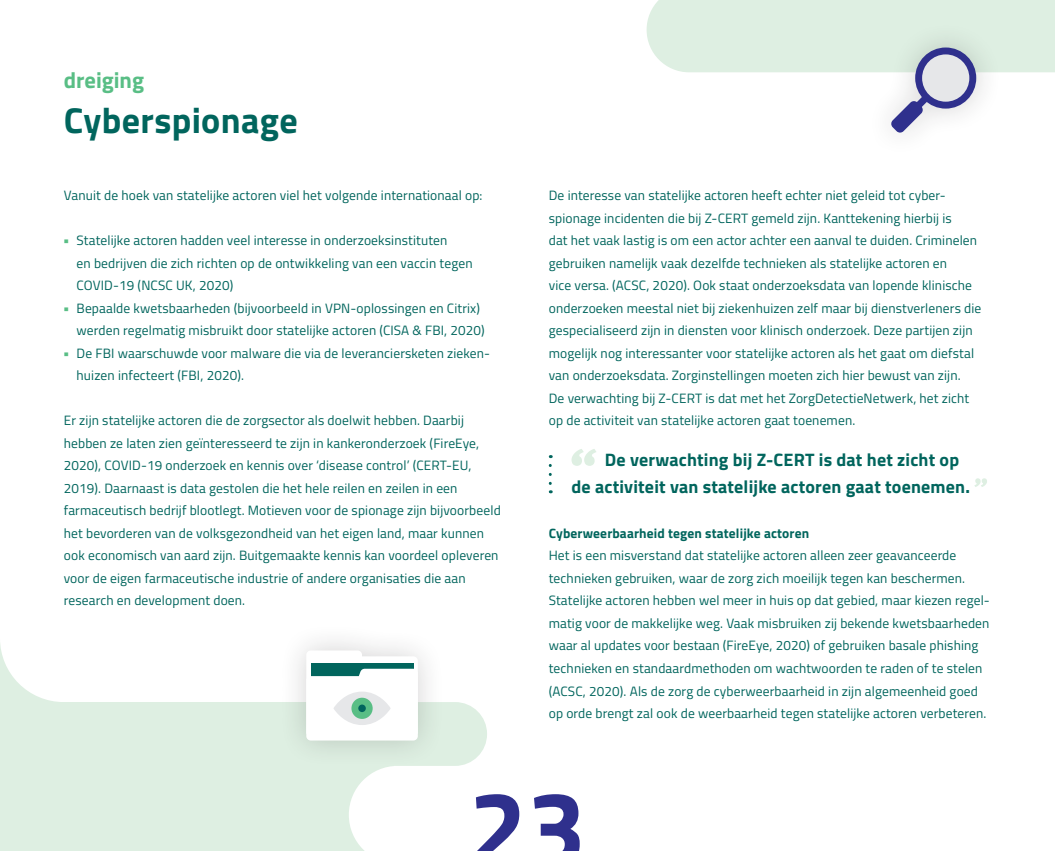
<style>
.page{position:relative;width:1055px;height:851px;background:#fff}
.page>*{position:absolute;margin:0;border:0;box-sizing:border-box;transform-origin:0 0}
.t1{font:700 105px "Titillium Web";color:#2f308d}
.t2{font:700 36px "Titillium Web";letter-spacing:.01em;color:#01655d}
.t3{font:700 22.5px "Titillium Web";color:#59be85}
.t4{font:700 18px/27px "Titillium Web";letter-spacing:.01em;color:#01655d}
.t5{font:13.5px/22.5px "Titillium Web";letter-spacing:.01em;color:#01655d}
.t6{font:700 13.5px "Titillium Web";letter-spacing:.01em;color:#01655d}
.s1{font-weight:900;color:#59be85}
</style>
<div class="page">
<div style="left:0;top:0;width:1054px;height:850px;background:#deefe2"></div>
<div style="left:0;top:0;width:1054px;height:638px;background:#fff"></div>
<div style="left:394px;top:697px;width:660px;height:90px;background:#fff"></div>
<div style="left:349px;top:765px;width:705px;height:85px;background:#fff"></div>
<div style="left:0;top:638px;width:1054px;height:59px;background:#fff"></div>
<div style="left:646px;top:0;width:408px;height:72px;background:#deefe2"></div>
<div style="left:278px;top:622px;width:168px;height:146px;background:#231f20;opacity:.2"></div>
<svg style="left:0;top:650px;width:487px;height:115px"></svg>
<div style="left:351px;top:697px;width:21px;height:21px;background:#59be85;border-radius:50%"></div>
<div style="left:358px;top:704px;width:8px;height:8px;background:#01655d;border-radius:50%"></div>
<div style="left:865px;top:21px;width:138px;height:137px;background:#231f20;opacity:.2"></div>
<div style="left:915px;top:47px;width:61px;height:62px;background:#2f308d;border-radius:50%"></div>
<svg style="left:890px;top:95px;width:39px;height:38px"></svg>
<div style="left:922px;top:54px;width:47px;height:48px;background:#e6e7e9;border-radius:50%"></div>
<svg style="left:571px;top:449px;width:25px;height:17px"></svg>
<svg style="left:974px;top:478px;width:13px;height:9px"></svg>
<svg style="left:549px;top:465px;width:3px;height:28px"></svg>
<p class="t3" style="left:64px;top:62px;width:82px">dreiging</p>
<p class="t2" style="left:64px;top:92px;width:235px">Cyberspionage</p>
<p class="t5" style="left:64px;top:183px;width:420px">Vanuit de hoek van statelijke actoren viel het volgende internationaal op:</p>
<p class="t5" style="left:77px;top:228px;width:397px;text-indent:-13px"><span class="s1">•</span> Statelijke actoren hadden veel interesse in onderzoeksinstituten<br>en bedrijven die zich richten op de ontwikkeling van een vaccin tegen<br>COVID-19 (NCSC UK, 2020)</p>
<p class="t5" style="left:77px;top:296px;width:410px;text-indent:-13px"><span class="s1">•</span> Bepaalde kwetsbaarheden (bijvoorbeeld in VPN-oplossingen en Citrix) werden regelmatig misbruikt door statelijke actoren (CISA &amp; FBI, 2020)</p>
<p class="t5" style="left:77px;top:341px;width:415px;text-indent:-13px"><span class="s1">•</span> De FBI waarschuwde voor malware die via de leveranciersketen zieken&shy;huizen infecteert (FBI, 2020).</p>
<p class="t5" style="left:64px;top:408px;width:438px">Er zijn statelijke actoren die de zorgsector als doelwit hebben. Daarbij hebben ze laten zien geïnteresseerd te zijn in kankeronderzoek (FireEye, 2020), COVID-19 onderzoek en kennis over ‘disease control’ (CERT-EU, 2019). Daarnaast is data gestolen die het hele reilen en zeilen in een farmaceutisch bedrijf blootlegt. Motieven voor de spionage zijn bijvoorbeeld het bevorderen van de volksgezondheid van het eigen land, maar kunnen ook economisch van aard zijn. Buitgemaakte kennis kan voordeel opleveren voor de eigen farmaceutische industrie of andere organisaties die aan research en development doen.</p>
<p class="t5" style="left:549px;top:183px;width:434px">De interesse van statelijke actoren heeft echter niet geleid tot cyber&shy;spionage incidenten die bij Z-CERT gemeld zijn. Kanttekening hierbij is<br>dat het vaak lastig is om een actor achter een aanval te duiden. Criminelen gebruiken namelijk vaak dezelfde technieken als statelijke actoren en<br>vice versa. (ACSC, 2020). Ook staat onderzoeksdata van lopende klinische onderzoeken meestal niet bij ziekenhuizen zelf maar bij dienstverleners die gespecialiseerd zijn in diensten voor klinisch onderzoek. Deze partijen zijn mogelijk nog interessanter voor statelijke actoren als het gaat om diefstal van onderzoeksdata. Zorginstellingen moeten zich hier bewust van zijn.</p>
<p class="t5" style="left:549px;top:386px;width:422px">De verwachting bij Z-CERT is dat met het ZorgDetectieNetwerk, het zicht op de activiteit van statelijke actoren gaat toenemen.</p>
<p class="t4" style="left:571px;top:445px;width:400px;text-indent:33px">De verwachting bij Z-CERT is dat het zicht op de activiteit van statelijke actoren gaat toenemen.</p>
<p class="t6" style="left:549px;top:522px;width:262px">Cyberweerbaarheid tegen statelijke actoren</p>
<p class="t5" style="left:549px;top:543px;width:442px">Het is een misverstand dat statelijke actoren alleen zeer geavanceerde technieken gebruiken, waar de zorg zich moeilijk tegen kan beschermen.<br>Statelijke actoren hebben wel meer in huis op dat gebied, maar kiezen regel&shy;matig voor de makkelijke weg. Vaak misbruiken zij bekende kwetsbaarheden waar al updates voor bestaan (FireEye, 2020) of gebruiken basale phishing technieken en standaardmethoden om wachtwoorden te raden of te stelen (ACSC, 2020). Als de zorg de cyberweerbaarheid in zijn algemeenheid goed op orde brengt zal ook de weerbaarheid tegen statelijke actoren verbeteren.</p>
<h1 class="t1" style="left:468px;top:747px;width:119px">23</h1>
</div>
